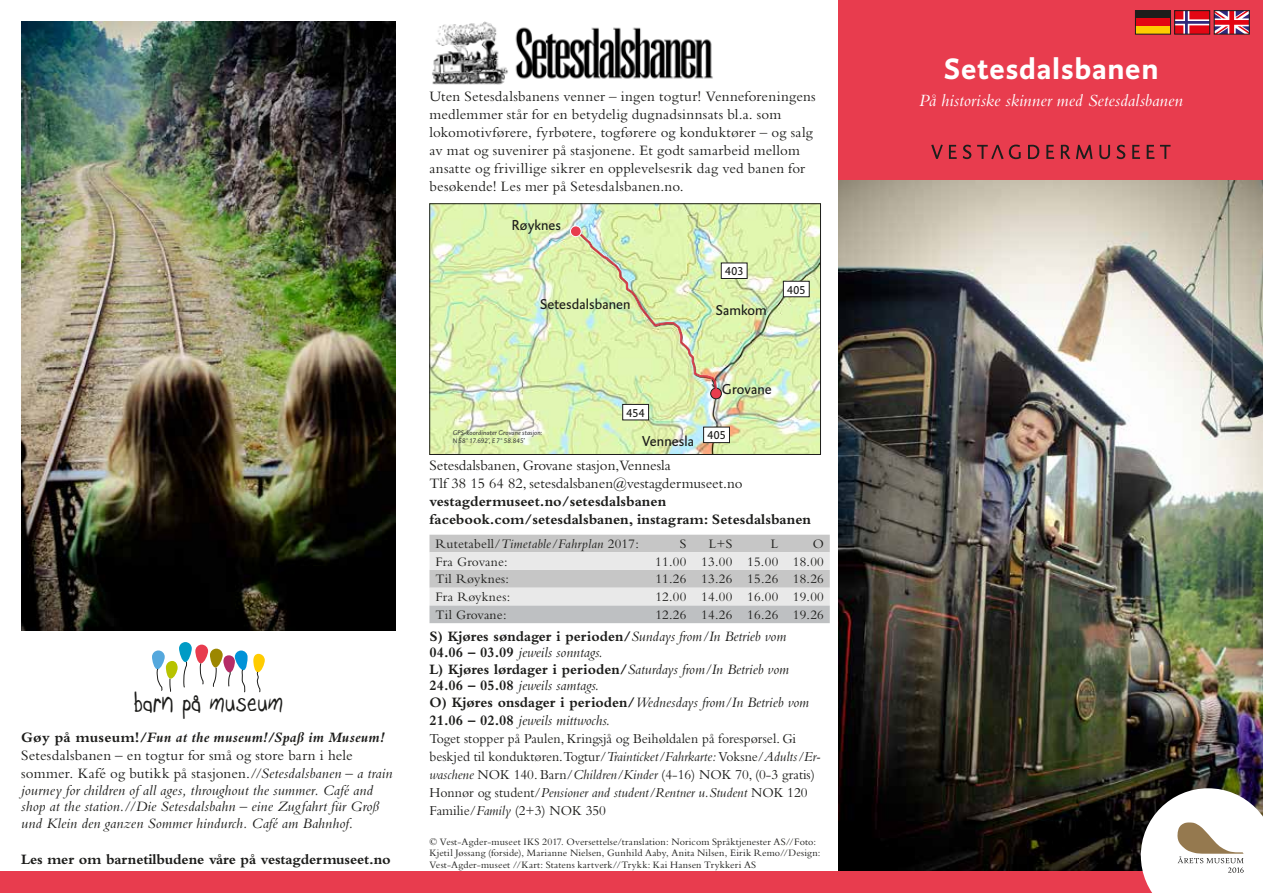
<style>
.page{position:relative;width:1263px;height:893px;background:#fff}
.page>*{position:absolute;margin:0;border:0;box-sizing:border-box;transform-origin:0 0}
.t1{font:700 30px "DTL Caspari TOT";letter-spacing:.025em;color:#fff}
.t2{font:28.35px "Boopee";letter-spacing:.02em;color:#1d1d1b}
.t3{font:italic 18px "Bembo Std";color:#fff}
.t4{font:15px/18px "Bembo Std";letter-spacing:.005em;color:#1d1d1b}
.t5{font:italic 15px/16.5px "Bembo Std";letter-spacing:.005em;color:#1d1d1b}
.t6{font:700 15px/18px "Bembo Std";color:#1d1d1b}
.t7{font:14.55px "DTL Caspari TOT";letter-spacing:.01em;color:#1d1d1b}
.t8{font:14.25px/18px "Bembo Std";color:#1d1d1b}
.t9{font:13.5px "Bembo Std";letter-spacing:.02em;color:#1d1d1b}
.t10{font:italic 13.5px "Bembo Std";letter-spacing:.02em;color:#1d1d1b}
.t11{font:11.7px "DTL Caspari TOT";letter-spacing:.025em;color:#1d1d1b}
.t12{font:10.2px/12px "Bembo Std";letter-spacing:.015em;color:#1d1d1b}
.t13{font:italic 6.75px/8.6px "DTL Caspari TOT";letter-spacing:.015em;color:#3c3c3b}
.s1{font-weight:700}
.s2{font-weight:700;font-style:italic}
.s3{font-style:italic}
.s4{font-style:normal}
.s5{font-weight:700;font-style:normal}
</style>
<div class="page">
<div style="left:839px;top:0;width:424px;height:181px;background:#e83c4e"></div>
<svg style="left:931px;top:145px;width:12px;height:14px"></svg>
<svg style="left:949px;top:145px;width:8px;height:14px"></svg>
<svg style="left:963px;top:145px;width:8px;height:14px"></svg>
<svg style="left:977px;top:145px;width:44px;height:14px"></svg>
<svg style="left:1028px;top:145px;width:11px;height:14px"></svg>
<svg style="left:1046px;top:145px;width:8px;height:14px"></svg>
<svg style="left:1061px;top:145px;width:9px;height:14px"></svg>
<svg style="left:1076px;top:145px;width:16px;height:14px"></svg>
<svg style="left:1099px;top:145px;width:11px;height:14px"></svg>
<svg style="left:1117px;top:145px;width:8px;height:14px"></svg>
<svg style="left:1132px;top:145px;width:8px;height:14px"></svg>
<svg style="left:1147px;top:145px;width:7px;height:14px"></svg>
<svg style="left:1160px;top:145px;width:10px;height:14px"></svg>
<img style="left:839px;top:181px;width:424px;height:691px">
<img style="left:431px;top:205px;width:388px;height:248px">
<div style="left:429px;top:203px;width:392px;height:252px;border:1px solid #1d1d1b"></div>
<svg style="left:711px;top:388px;width:10px;height:11px"></svg>
<div style="left:710px;top:388px;width:12px;height:11px;border:1px solid #1d1d1b;border-radius:50%"></div>
<div style="left:623px;top:404px;width:25px;height:16px;background:#fff"></div>
<div style="left:622px;top:404px;width:27px;height:16px;border:1px solid #1d1d1b"></div>
<div style="left:721px;top:263px;width:26px;height:15px;background:#fff"></div>
<div style="left:721px;top:263px;width:26px;height:16px;border:1px solid #1d1d1b"></div>
<div style="left:704px;top:427px;width:25px;height:16px;background:#fff"></div>
<div style="left:703px;top:427px;width:27px;height:16px;border:1px solid #1d1d1b"></div>
<img style="left:575px;top:230px;width:144px;height:166px">
<div style="left:783px;top:281px;width:26px;height:16px;background:#fff"></div>
<div style="left:783px;top:281px;width:27px;height:16px;border:1px solid #1d1d1b"></div>
<div style="left:570px;top:226px;width:11px;height:11px;background:#e83c4e;border-radius:50%"></div>
<div style="left:570px;top:225px;width:12px;height:12px;border:1px solid #fff;border-radius:50%"></div>
<div style="left:0;top:872px;width:1263px;height:21px;background:#e83c4e"></div>
<img style="left:432px;top:21px;width:281px;height:64px">
<img style="left:21px;top:21px;width:374px;height:610px">
<div style="left:195px;top:645px;width:13px;height:18px;background:#e83c4e;border-radius:6px"></div>
<svg style="left:200px;top:663px;width:3px;height:22px"></svg>
<svg style="left:184px;top:662px;width:3px;height:26px"></svg>
<svg style="left:223px;top:650px;width:42px;height:42px"></svg>
<svg style="left:179px;top:642px;width:13px;height:20px"></svg>
<div style="left:152px;top:650px;width:13px;height:19px;background:#55a8dd;border-radius:6px"></div>
<svg style="left:157px;top:661px;width:21px;height:31px"></svg>
<div style="left:210px;top:649px;width:13px;height:18px;background:#9c8700;border-radius:6px"></div>
<svg style="left:213px;top:667px;width:3px;height:20px"></svg>
<svg style="left:429px;top:535px;width:401px;height:88px"></svg>
<div style="left:1135px;top:11px;width:35px;height:23px;background:#1d1d1b"></div>
<div style="left:1135px;top:18px;width:35px;height:16px;background:#e30613"></div>
<div style="left:1135px;top:26px;width:35px;height:8px;background:#fc0"></div>
<div style="left:1135px;top:11px;width:35px;height:23px;border:1px solid #1d1d1b"></div>
<svg style="left:1176px;top:11px;width:73px;height:23px"></svg>
<div style="left:1174px;top:11px;width:36px;height:23px;border:1px solid #1d1d1b"></div>
<svg style="left:1141px;top:788px;width:122px;height:105px"></svg>
<h2 class="t2" style="left:134px;top:687px;width:150px">barn på museum</h2>
<p class="t4" style="left:21px;top:728px;width:373px"><span class="s1">Gøy på museum!</span><span class="s2">/Fun at the museum!/Spaß im Museum!<br></span>Setesdalsbanen <span class="s3">–</span> en togtur for små og store barn i hele sommer. Kafé og butikk på stasjonen.<span class="s3">//Setesdalsbanen – a train</span></p>
<p class="t5" style="left:21px;top:781px;width:359px">journey for children of all ages, throughout the summer. Café and shop at the station.//Die Setesdalsbahn – eine Zugfahrt für Groß und Klein den ganzen Sommer hindurch. Café am Bahnhof.</p>
<p class="t6" style="left:21px;top:850px;width:371px">Les mer om barnetilbudene våre på vestagdermuseet.no</p>
<p class="t4" style="left:429px;top:87px;width:388px">Uten Setesdalsbanens venner – ingen togtur! Venneforeningens medlemmer står for en betydelig dugnadsinnsats bl.a. som lokomotivførere, fyrbøtere, togførere og konduktører – og salg av mat og suvenirer på stasjonene. Et godt samarbeid mellom ansatte og frivillige sikrer en opplevelsesrik dag ved banen for besøkende! Les mer på Setesdalsbanen.no.</p>
<p class="t7" style="left:512px;top:216px;width:51px">Røyknes</p>
<p class="t7" style="left:540px;top:295px;width:92px">Setesdalsbanen</p>
<p class="t11" style="left:725px;top:264px;width:20px">403</p>
<p class="t7" style="left:716px;top:301px;width:53px">Samkom</p>
<p class="t11" style="left:787px;top:282px;width:20px">405</p>
<p class="t11" style="left:627px;top:405px;width:19px">454</p>
<p class="t7" style="left:722px;top:379px;width:51px">Grovane</p>
<p class="t13" style="left:453px;top:428px;width:91px">GPS-koordinater Grovane stasjon:<br>N 58° 17.692’, E 7° 58.845’</p>
<p class="t11" style="left:707px;top:428px;width:20px">405</p>
<p class="t7" style="left:642px;top:432px;width:54px">Vennesla</p>
<p class="t4" style="left:429px;top:456px;width:315px">Setesdalsbanen, Grovane stasjon,Vennesla<br>Tlf 38 15 64 82, setesdalsbanen@vestagdermuseet.no</p>
<p class="t6" style="left:429px;top:493px;width:383px">vestagdermuseet.no/setesdalsbanen facebook.com/setesdalsbanen, instagram: Setesdalsbanen</p>
<p class="t10" style="left:435px;top:536px;width:205px"><span class="s4">Rutetabell/</span>Timetable/Fahrplan <span class="s4">2017:</span></p>
<p class="t9" style="left:680px;top:536px;width:8px">S</p>
<p class="t9" style="left:709px;top:536px;width:25px">L+S</p>
<p class="t9" style="left:771px;top:536px;width:9px">L</p>
<p class="t9" style="left:813px;top:536px;width:13px">O</p>
<p class="t9" style="left:435px;top:553px;width:74px">Fra Grovane:</p>
<p class="t9" style="left:655px;top:553px;width:170px">11.00 13.00 15.00 18.00</p>
<p class="t9" style="left:435px;top:571px;width:75px">Til Røyknes:</p>
<p class="t9" style="left:655px;top:571px;width:170px">11.26 13.26 15.26 18.26</p>
<p class="t9" style="left:435px;top:589px;width:76px">Fra Røyknes:</p>
<p class="t9" style="left:655px;top:589px;width:170px">12.00 14.00 16.00 19.00</p>
<p class="t9" style="left:435px;top:607px;width:73px">Til Grovane:</p>
<p class="t9" style="left:655px;top:607px;width:170px">12.26 14.26 16.26 19.26</p>
<p class="t5" style="left:429px;top:628px;width:381px"><span class="s5">S) Kjøres søndager i perioden/</span>Sundays from/In Betrieb vom <span class="s5">04.06 – 03.09</span> jeweils sonntags.<br><span class="s5">L) Kjøres lørdager i perioden/</span>Saturdays from/In Betrieb vom <span class="s5">24.06 – 05.08</span> jeweils samtags.<br><span class="s5">O) Kjøres onsdager i perioden/</span>Wednesdays from/In Betrieb vom</p>
<p class="t5" style="left:429px;top:712px;width:182px"><span class="s5">21.06 – 02.08</span> jeweils mittwochs.</p>
<p class="t8" style="left:429px;top:729px;width:393px">Toget stopper på Paulen, Kringsjå og Beihøldalen på forespørsel. Gi beskjed til konduktøren.Togtur/<span class="s3">Trainticket/Fahrkarte:</span> Voksne/<span class="s3">Adults/Er&shy;waschene</span> NOK 140. Barn/<span class="s3">Children/Kinder</span> (4-16) NOK 70, (0-3 gratis)<br>Honnør og student/<span class="s3">Pensioner and student/Rentner u.Student</span> NOK 120<br>Familie/<span class="s3">Family</span> (2+3) NOK 350</p>
<p class="t12" style="left:429px;top:835px;width:393px">© Vest-Agder-museet IKS 2017. Oversettelse/translation: Noricom Språktjenester AS//Foto:<br>Kjetil Jøssang (forside), Marianne Nielsen, Gunhild Aaby, Anita Nilsen, Eirik Remo//Design:<br>Vest-Agder-museet //Kart: Statens kartverk//Trykk: Kai Hansen Trykkeri AS</p>
<h1 class="t1" style="left:943px;top:49px;width:216px">Setesdalsbanen</h1>
<p class="t3" style="left:919px;top:90px;width:265px">På historiske skinner med Setesdalsbanen</p>
</div>
